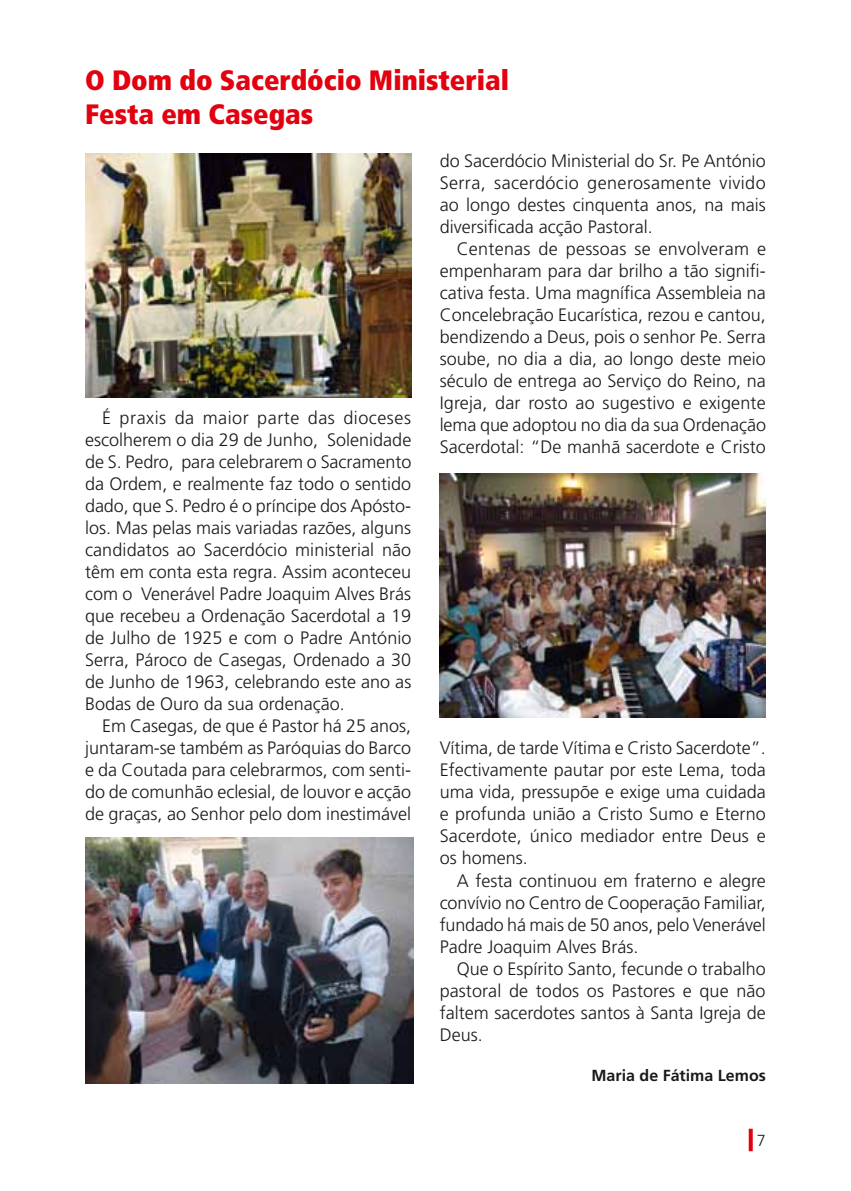
<style>
.page{position:relative;width:851px;height:1191px;background:#fff}
.page>*{position:absolute;margin:0;border:0;box-sizing:border-box;transform-origin:0 0}
.t1{font:900 condensed 28px/33.6px "Frutiger";color:#e3000f}
.t2{font:300 18px/22px "Frutiger";color:#1a1a18;text-align:justify}
.t3{font:700 16px "Frutiger";color:#1a1a18}
.t4{font:300 16px "Frutiger LT Std";color:#1a1a18}
</style>
<div class="page">
<svg style="left:748px;top:1128px;width:4px;height:23px"></svg>
<img style="left:85px;top:153px;width:326px;height:245px">
<img style="left:439px;top:473px;width:326px;height:245px">
<img style="left:85px;top:837px;width:328px;height:246px">
<h1 class="t1" style="left:85px;top:64px;width:425px">O Dom do Sacerdócio Ministerial<br>Festa em Casegas</h1>
<p class="t2" style="left:85px;top:407px;width:328px;text-indent:17px">É praxis da maior parte das dioceses escolherem o dia 29 de Junho, Solenidade de S. Pedro, para celebrarem o Sacramento da Ordem, e realmente faz todo o sentido dado, que S. Pedro é o príncipe dos Apósto&shy;los. Mas pelas mais variadas razões, alguns candidatos ao Sacerdócio ministerial não têm em conta esta regra. Assim aconteceu com o Venerável Padre Joaquim Alves Brás que recebeu a Ordenação Sacerdotal a 19 de Julho de 1925 e com o Padre António Serra, Pároco de Casegas, Ordenado a 30 de Junho de 1963, celebrando este ano as Bodas de Ouro da sua ordenação.</p>
<p class="t2" style="left:85px;top:715px;width:327px;text-indent:17px">Em Casegas, de que é Pastor há 25 anos, juntaram-se também as Paróquias do Barco e da Coutada para celebrarmos, com senti&shy;do de comunhão eclesial, de louvor e acção de graças, ao Senhor pelo dom inestimável</p>
<p class="t2" style="left:439px;top:150px;width:327px">do Sacerdócio Ministerial do Sr. Pe António Serra, sacerdócio generosamente vivido ao longo destes cinquenta anos, na mais diversificada acção Pastoral.</p>
<p class="t2" style="left:439px;top:238px;width:328px;text-indent:17px">Centenas de pessoas se envolveram e empenharam para dar brilho a tão signifi&shy;cativa festa. Uma magnífica Assembleia na Concelebração Eucarística, rezou e cantou, bendizendo a Deus, pois o senhor Pe. Serra soube, no dia a dia, ao longo deste meio século de entrega ao Serviço do Reino, na Igreja, dar rosto ao sugestivo e exigente lema que adoptou no dia da sua Ordenação Sacerdotal: “De manhã sacerdote e Cristo</p>
<p class="t2" style="left:439px;top:737px;width:327px">Vítima, de tarde Vítima e Cristo Sacerdote”.<br>Efectivamente pautar por este Lema, toda uma vida, pressupõe e exige uma cuidada e profunda união a Cristo Sumo e Eterno Sacerdote, único mediador entre Deus e os homens.</p>
<p class="t2" style="left:439px;top:869px;width:327px;text-indent:17px">A festa continuou em fraterno e alegre convívio no Centro de Cooperação Familiar, fundado há mais de 50 anos, pelo Venerável Padre Joaquim Alves Brás.</p>
<p class="t2" style="left:439px;top:957px;width:328px;text-indent:17px">Que o Espírito Santo, fecunde o trabalho pastoral de todos os Pastores e que não faltem sacerdotes santos à Santa Igreja de Deus.</p>
<p class="t3" style="left:591px;top:1066px;width:176px">Maria de Fátima Lemos</p>
<p class="t4" style="left:756px;top:1131px;width:10px">7</p>
</div>
